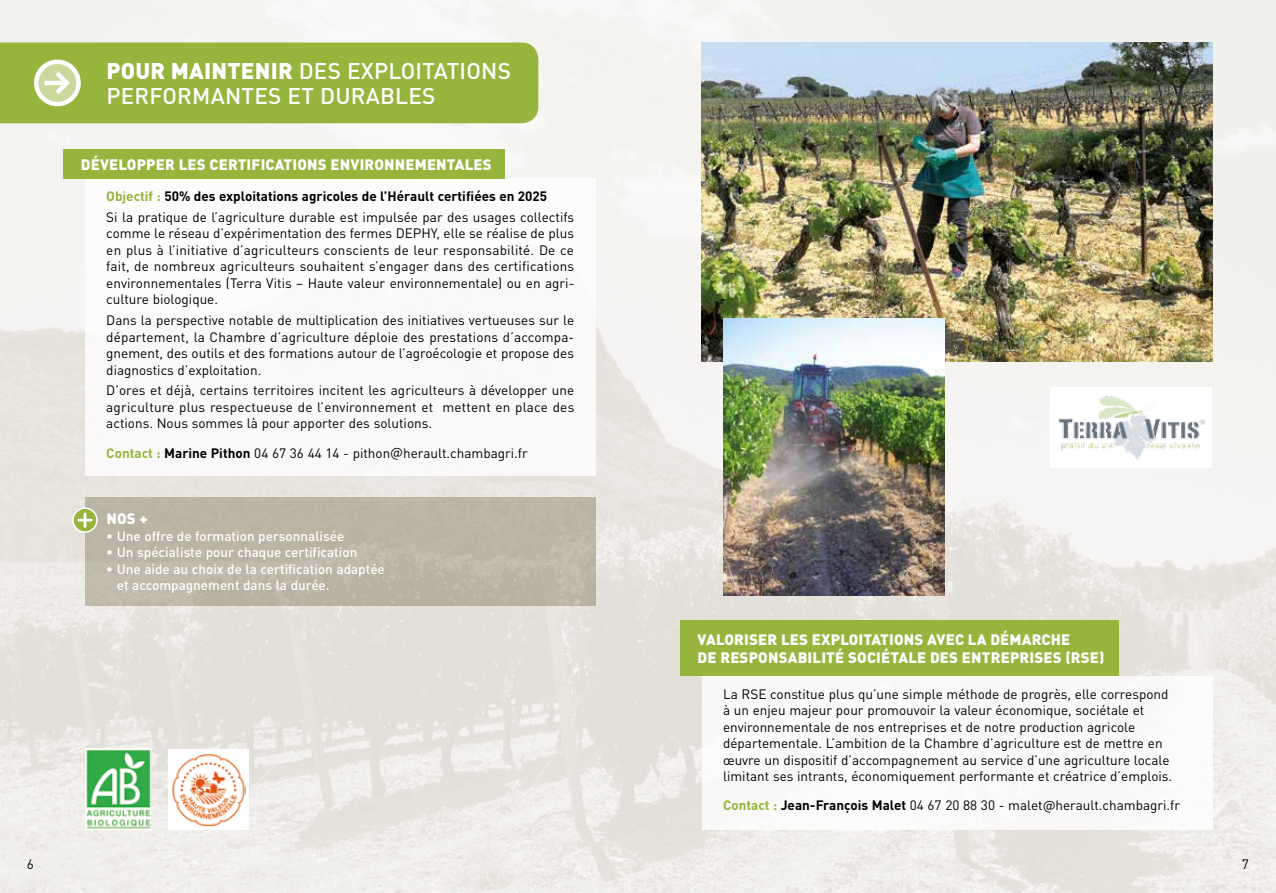
<style>
.page{position:relative;width:1276px;height:893px;background:#fff}
.page>*{position:absolute;margin:0;border:0;box-sizing:border-box;transform-origin:0 0}
.t1{font:500 22.5px/25.5px "DINOT";letter-spacing:.01em;color:#fff}
.t2{font:900 15px/18px "DINOT";letter-spacing:.01em;color:#fff}
.t3{font:13.5px/16.5px "DINOT";color:#000;text-align:justify}
.t4{font:500 13.5px/16.5px "DINOT";color:#fff}
.s1{font-weight:900}
.s2{font-weight:700;color:#95b53d}
.s3{font-weight:700}
</style>
<div class="page">
<img style="left:0;top:0;width:1276px;height:893px">
<div style="left:0;top:43px;width:538px;height:80px;background:#95b53d"></div>
<div style="left:85px;top:179px;width:510px;height:297px;background:#fff"></div>
<div style="left:64px;top:149px;width:441px;height:30px;background:#95b53d"></div>
<img style="left:85px;top:749px;width:67px;height:80px">
<div style="left:85px;top:497px;width:510px;height:109px;background:#bbb5a7"></div>
<svg style="left:73px;top:508px;width:24px;height:24px"></svg>
<div style="left:72px;top:507px;width:26px;height:26px;border:2px solid #fff;border-radius:50%"></div>
<svg style="left:77px;top:512px;width:16px;height:16px"></svg>
<img style="left:702px;top:43px;width:510px;height:318px">
<img style="left:723px;top:319px;width:221px;height:276px">
<div style="left:1050px;top:387px;width:162px;height:80px;background:#fff"></div>
<img style="left:1058px;top:396px;width:146px;height:63px">
<div style="left:702px;top:676px;width:510px;height:153px;background:#f9f9f8"></div>
<div style="left:680px;top:621px;width:438px;height:55px;background:#95b53d"></div>
<div style="left:168px;top:750px;width:81px;height:80px;background:#fff"></div>
<img style="left:172px;top:754px;width:73px;height:72px">
<h1 class="t1" style="left:106px;top:57px;width:406px"><span class="s1">POUR MAINTENIR</span> DES EXPLOITATIONS<br>PERFORMANTES ET DURABLES</h1>
<p class="t2" style="left:81px;top:155px;width:147px">DÉVELOPPER LES CERTIFI</p>
<p class="t2" style="left:266px;top:155px;width:28px">CATION</p>
<p class="t2" style="left:318px;top:155px;width:24px">S ENVIRONNEMENT</p>
<p class="t2" style="left:455px;top:155px;width:38px">ALES</p>
<p class="t3" style="left:106px;top:186px;width:469px;line-height:20.7px"><span class="s2">Objectif :</span> <span class="s3">50% des exploitations agricoles de l’Hérault certifiées en 2025<br></span>Si la pratique de l’agriculture durable est impulsée par des usages collectifs</p>
<p class="t3" style="left:106px;top:225px;width:469px">comme le réseau d’expérimentation des fermes DEPHY, elle se réalise de plus en plus à l’initiative d’agriculteurs conscients de leur responsabilité. De ce fait, de nombreux agriculteurs souhaitent s’engager dans des certifications environnementales (Terra Vitis – Haute valeur environnementale) ou en agri&shy;culture biologique.</p>
<p class="t3" style="left:106px;top:312px;width:469px">Dans la perspective notable de multiplication des initiatives vertueuses sur le département, la Chambre d’agriculture déploie des prestations d’accompa&shy;gnement, des outils et des formations autour de l’agroécologie et propose des diagnostics d’exploitation.</p>
<p class="t3" style="left:106px;top:382px;width:469px">D’ores et déjà, certains territoires incitent les agriculteurs à développer une agriculture plus respectueuse de l’environnement et mettent en place des actions. Nous sommes là pour apporter des solutions.</p>
<p class="t3" style="left:106px;top:444px;width:423px"><span class="s2">Contact :</span> <span class="s3">Marine Pithon</span> 04 67 36 44 14 - pithon@herault.chambagri.fr</p>
<p class="t2" style="left:106px;top:509px;width:43px">NOS +</p>
<p class="t4" style="left:106px;top:527px;width:239px">• Une offre de formation personnalisée</p>
<p class="t4" style="left:106px;top:544px;width:252px">• Un spécialiste pour chaque certification</p>
<p class="t4" style="left:117px;top:560px;width:269px;text-indent:-10px">• Une aide au choix de la certification adaptée et accompagnement dans la durée.</p>
<p class="t2" style="left:697px;top:630px;width:372px;text-indent:217px">S AVEC LA DÉMARCHE<br>DE RESPONSABILITÉ SOCIÉTALE DES ENTRE</p>
<p class="t2" style="left:697px;top:630px;width:192px">VALORISER LES EXPLOITATION</p>
<p class="t2" style="left:1010px;top:648px;width:96px">PRISES (RSE)</p>
<p class="t3" style="left:723px;top:685px;width:451px;text-align:left">La RSE constitue plus qu’une simple méthode de progrès, elle correspond à un enjeu majeur pour promouvoir la valeur économique, sociétale et environnementale de nos entreprises et de notre production agricole départementale. L’ambition de la Chambre d’agriculture est de mettre en œuvre un dispositif d’accompagnement au service d’une agriculture locale limitant ses intrants, économiquement performante et créatrice d’emplois.</p>
<p class="t3" style="left:723px;top:797px;width:459px"><span class="s2">Contact :</span> <span class="s3">Jean-François Malet</span> 04 67 20 88 30 - malet@herault.chambagri.fr</p>
<p class="t3" style="left:27px;top:856px;width:9px">6</p>
<p class="t3" style="left:1242px;top:856px;width:9px">7</p>
</div>
